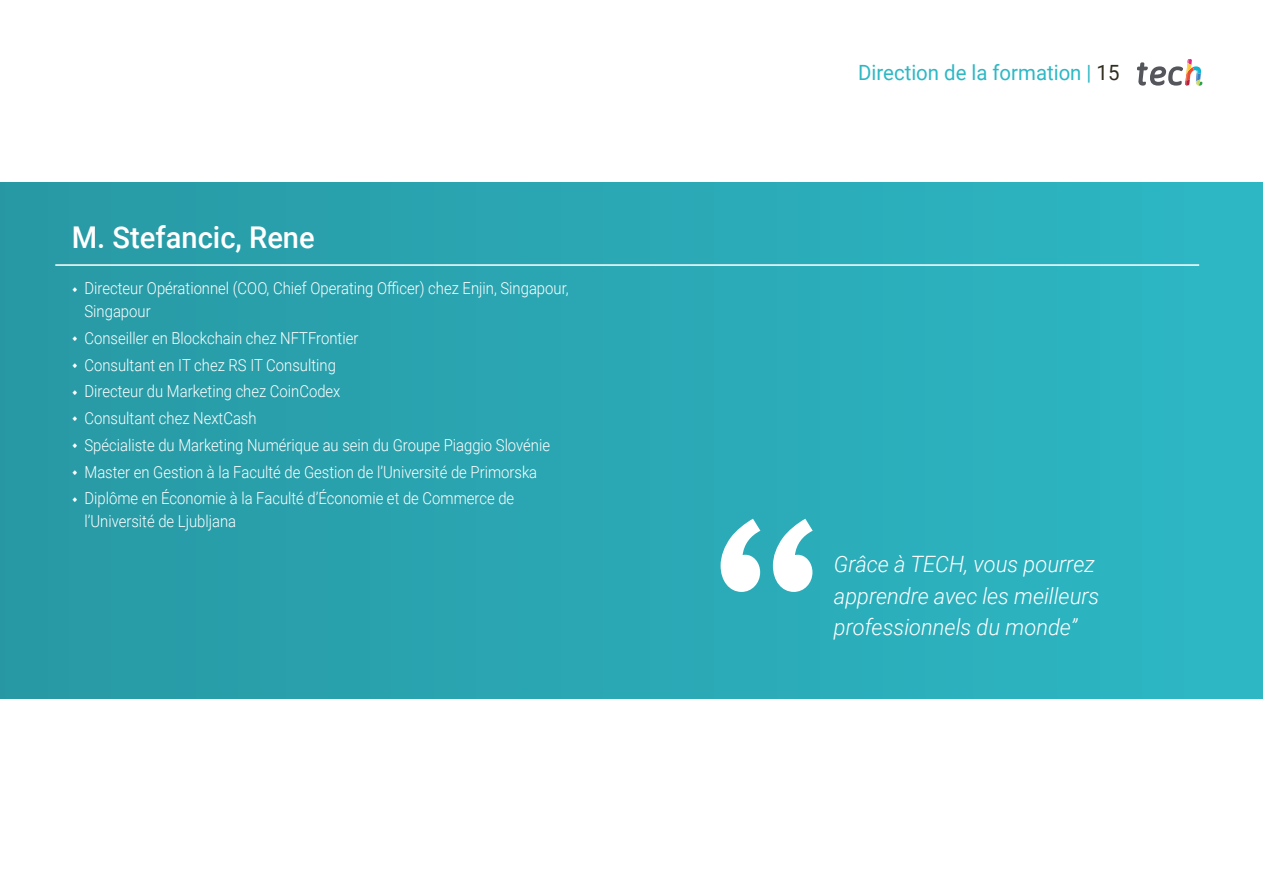
<style>
.page{position:relative;width:1263px;height:893px;background:#fff}
.page>*{position:absolute;margin:0;border:0;box-sizing:border-box;transform-origin:0 0}
.t1{font:500 30px "Roboto";color:#fff}
.t2{font:italic 300 22.5px/31.5px "Roboto";color:#fff}
.t3{font:21px "Roboto";color:#2db8c5}
.t4{font:300 16.5px/26.7px "Roboto";color:#fff;scale:.9 1}
.s1{color:#312e20}
</style>
<div class="page">
<div style="left:0;top:182px;width:1263px;height:516px;background:linear-gradient(to right,#2799a4,#2db7c5)"></div>
<svg style="left:721px;top:519px;width:92px;height:73px"></svg>
<hr style="left:55px;top:264px;width:1144px;height:2px;background:#fff">
<svg style="left:1137px;top:59px;width:65px;height:27px"></svg>
<svg style="left:73px;top:287px;width:4px;height:5px"></svg>
<svg style="left:73px;top:336px;width:4px;height:5px"></svg>
<svg style="left:73px;top:363px;width:4px;height:5px"></svg>
<svg style="left:73px;top:390px;width:4px;height:5px"></svg>
<svg style="left:73px;top:416px;width:4px;height:5px"></svg>
<svg style="left:73px;top:443px;width:4px;height:5px"></svg>
<svg style="left:73px;top:470px;width:4px;height:5px"></svg>
<svg style="left:73px;top:497px;width:4px;height:5px"></svg>
<h1 class="t1" style="left:72px;top:216px;width:245px">M. Stefancic, Rene</h1>
<p class="t4" style="left:85px;top:277px;width:539px;line-height:22.5px">Directeur Opérationnel (COO, Chief Operating Officer) chez Enjin, Singapour,<br>Singapour</p>
<p class="t4" style="left:85px;top:324px;width:519px">Conseiller en Blockchain chez NFTFrontier<br>Consultant en IT chez RS IT Consulting<br>Directeur du Marketing chez CoinCodex<br>Consultant chez NextCash<br>Spécialiste du Marketing Numérique au sein du Groupe Piaggio Slovénie Master en Gestion à la Faculté de Gestion de l’Université de Primorska Diplôme en Économie à la Faculté d’Économie et de Commerce de</p>
<p class="t4" style="left:85px;top:507px;width:170px">l’Université de Ljubljana</p>
<p class="t3" style="left:858px;top:57px;width:263px">Direction de la formation | <span class="s1">15</span></p>
<h2 class="t2" style="left:834px;top:548px;width:267px">Grâce à TECH, vous pourrez apprendre avec les meilleurs professionnels du monde”</h2>
</div>
